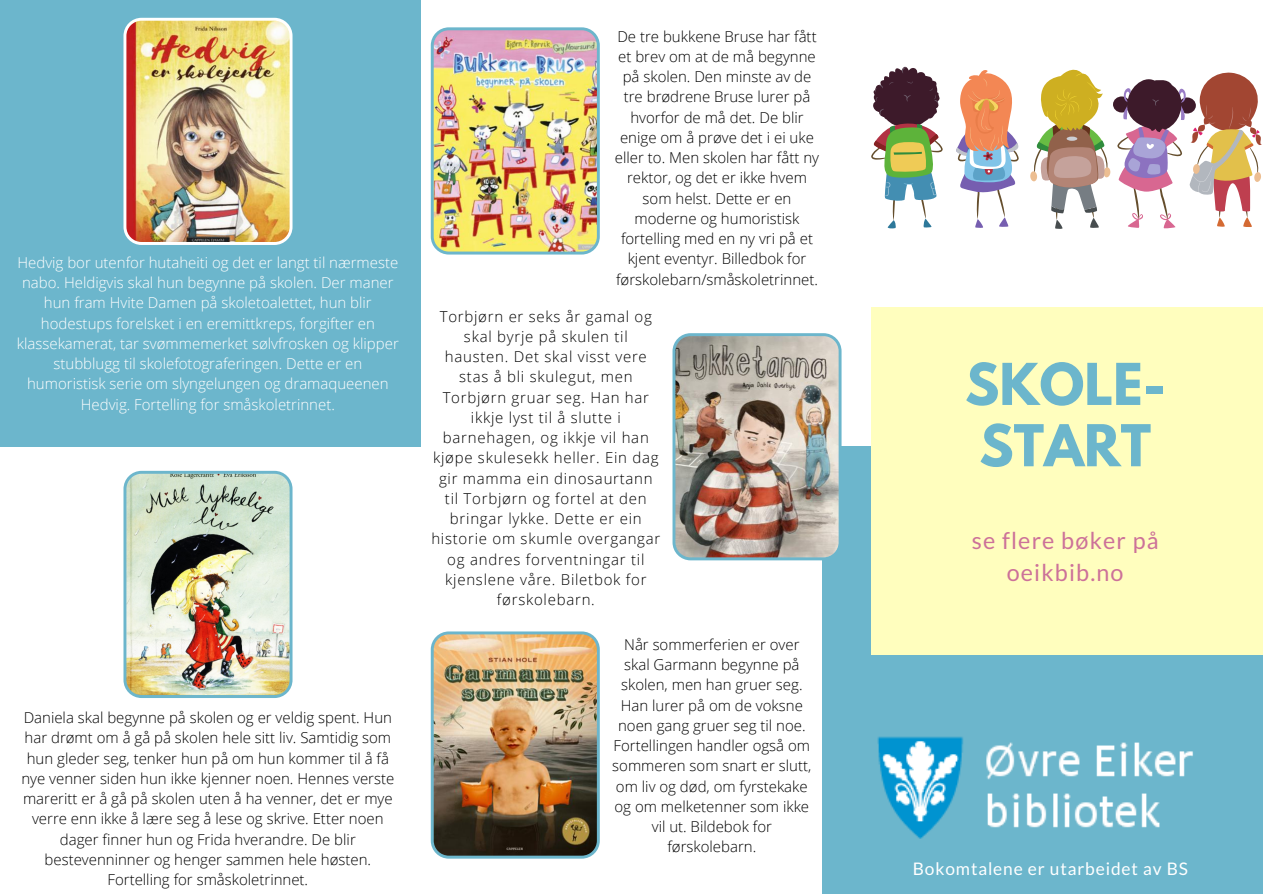
<style>
.page{position:relative;width:1263px;height:894px;background:#fff}
.page>*{position:absolute;margin:0;border:0;box-sizing:border-box;transform-origin:0 0}
.t1{font:700 51px/61.2px "League Spartan";color:#6cb6cc}
.t2{font:23.4px "Lato";letter-spacing:.05em;color:#cc7199}
.t3{font:17.4px "Lato";letter-spacing:.05em;color:#fff}
.t4{font:300 15px/20.2px "Open Sans";color:#000;text-align:center}
.t5{font:300 15px/20.2px "Open Sans";color:#fff;text-align:center}
.t6{font:300 15px/20.2px "Open Sans";letter-spacing:.05em;color:#000;text-align:center}
</style>
<div class="page">
<div style="left:822px;top:446px;width:441px;height:447px;background:#6cb6cc"></div>
<div style="left:871px;top:307px;width:392px;height:348px;background:#fffebe"></div>
<div style="left:0;top:0;width:420px;height:447px;background:#6cb6cc"></div>
<img style="left:877px;top:736px;width:316px;height:103px">
<svg style="left:871px;top:67px;width:72px;height:162px"></svg>
<svg style="left:956px;top:70px;width:63px;height:158px"></svg>
<svg style="left:1031px;top:69px;width:78px;height:160px"></svg>
<svg style="left:1113px;top:96px;width:17px;height:17px"></svg>
<svg style="left:1117px;top:72px;width:145px;height:157px"></svg>
<img style="left:123px;top:18px;width:170px;height:227px">
<img style="left:123px;top:470px;width:170px;height:227px">
<img style="left:431px;top:27px;width:169px;height:227px">
<img style="left:672px;top:333px;width:170px;height:227px">
<img style="left:431px;top:631px;width:169px;height:227px">
<p class="t5" style="left:17px;top:252px;width:383px">Hedvig bor utenfor hutaheiti og det er langt til nærmeste nabo. Heldigvis skal hun begynne på skolen. Der maner hun fram Hvite Damen på skoletoalettet, hun blir hodestups forelsket i en eremittkreps, forgifter en klassekamerat, tar svømmemerket sølvfrosken og klipper stubblugg til skolefotograferingen. Dette er en humoristisk serie om slyngelungen og dramaqueenen Hedvig. Fortelling for småskoletrinnet.</p>
<p class="t4" style="left:21px;top:706px;width:374px">Daniela skal begynne på skolen og er veldig spent. Hun har drømt om å gå på skolen hele sitt liv. Samtidig som hun gleder seg, tenker hun på om hun kommer til å få nye venner siden hun ikke kjenner noen. Hennes verste mareritt er å gå på skolen uten å ha venner, det er mye verre enn ikke å lære seg å lese og skrive. Etter noen dager finner hun og Frida hverandre. De blir bestevenninner og henger sammen hele høsten.<br>Fortelling for småskoletrinnet.</p>
<p class="t4" style="left:615px;top:26px;width:206px">De tre bukkene Bruse har fått et brev om at de må begynne på skolen. Den minste av de tre brødrene Bruse lurer på hvorfor de må det. De blir enige om å prøve det i ei uke eller to. Men skolen har fått ny rektor, og det er ikke hvem som helst. Dette er en moderne og humoristisk fortelling med en ny vri på et kjent eventyr. Billedbok for førskolebarn/småskoletrinnet.</p>
<p class="t6" style="left:431px;top:305px;width:231px">Torbjørn er seks år gamal og skal byrje på skulen til hausten. Det skal visst vere stas å bli skulegut, men<br>Torbjørn gruar seg. Han har ikkje lyst til å slutte i barnehagen, og ikkje vil han kjøpe skulesekk heller. Ein dag gir mamma ein dinosaurtann til Torbjørn og fortel at den bringar lykke. Dette er ein historie om skumle overgangar og andres forventningar til kjenslene våre. Biletbok for førskolebarn.</p>
<p class="t4" style="left:612px;top:633px;width:201px">Når sommerferien er over skal Garmann begynne på skolen, men han gruer seg.<br>Han lurer på om de voksne noen gang gruer seg til noe.<br>Fortellingen handler også om sommeren som snart er slutt, om liv og død, om fyrstekake og om melketenner som ikke vil ut. Bildebok for førskolebarn.</p>
<p class="t1" style="left:965px;top:360px;width:202px">SKOLE-<br>START</p>
<p class="t2" style="left:972px;top:525px;width:188px">se flere bøker på</p>
<p class="t2" style="left:1007px;top:557px;width:118px">oeikbib.no</p>
<p class="t3" style="left:913px;top:857px;width:277px">Bokomtalene er utarbeidet av BS</p>
</div>
